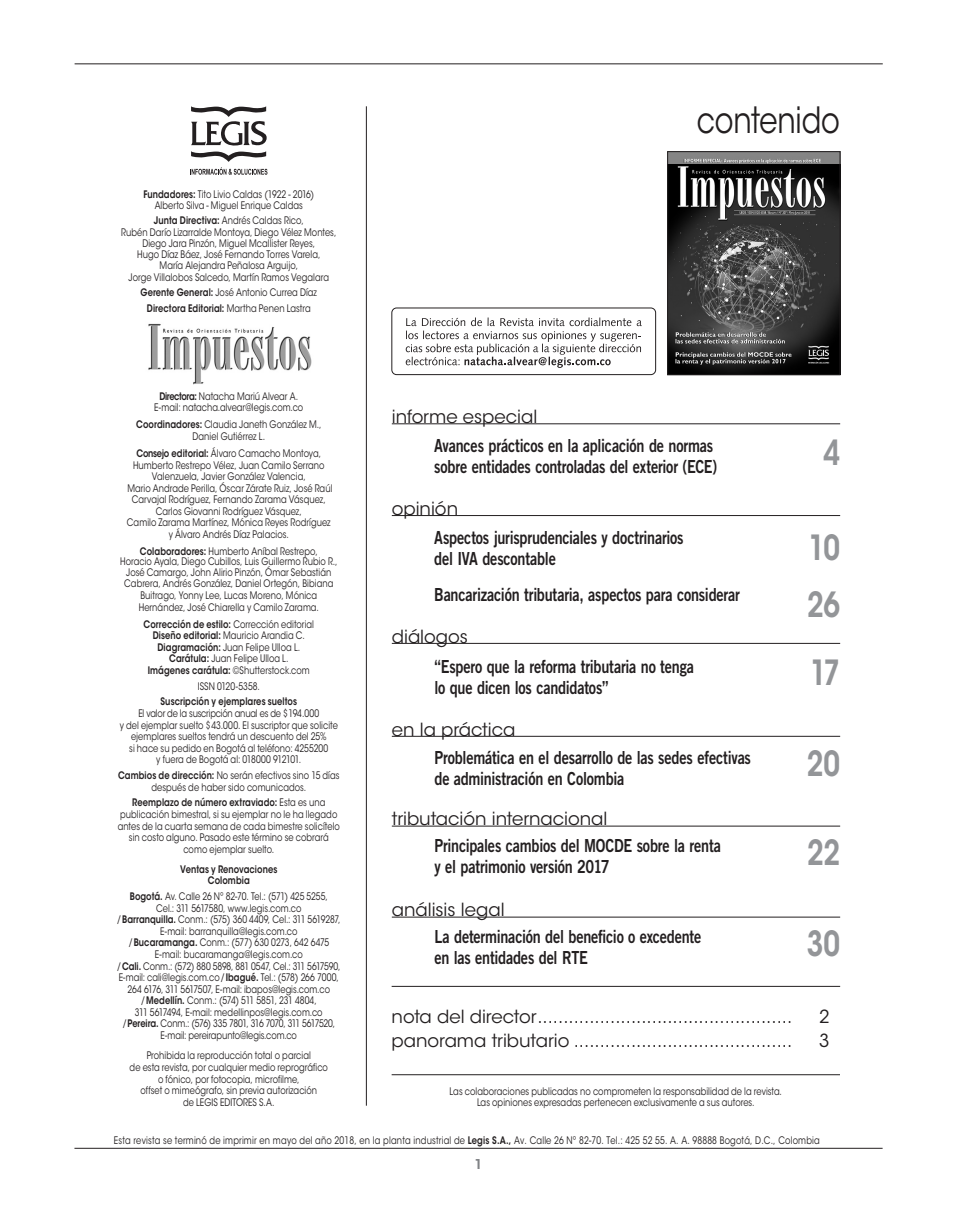
<style>
.page{position:relative;width:957px;height:1212px;background:#fff}
.page>*{position:absolute;margin:0;border:0;box-sizing:border-box;transform-origin:0 0}
.t1{font:36px "ITC Avant Garde Std";letter-spacing:-.005em;color:#231f20;scale:.8 1}
.t2{font:600 34.5px "ITC Avant Garde Std";letter-spacing:-.01em;color:#939598;scale:.8 1}
.t3{font:18px/21px "Trade Gothic LT Std Bd 2";letter-spacing:-.015em;color:#231f20;scale:.8 1}
.t4{font:18px "ITC Avant Garde Std";color:#231f20}
.t5{font:600 13.5px "ITC Avant Garde Std";color:#808285}
.t6{font:10.35px/11.6px "ITC Avant Garde Std";letter-spacing:.005em;color:#231f20;text-align:center;scale:.8 1}
.t7{font:600 10.35px/11.6px "ITC Avant Garde Std";letter-spacing:.005em;color:#231f20;text-align:center;scale:.8 1}
.s1{font-weight:600}
</style>
<div class="page">
<hr style="left:74px;top:1148px;width:808px;height:1px;background:#231f20">
<hr style="left:75px;top:64px;width:807px;height:1px;background:#231f20">
<hr style="left:366px;top:106px;width:1px;height:1000px;background:#231f20">
<img style="left:669px;top:153px;width:169px;height:220px">
<div style="left:667px;top:151px;width:173px;height:224px;border:1px solid #231f20"></div>
<img style="left:148px;top:323px;width:164px;height:61px">
<div style="left:392px;top:308px;width:264px;height:67px;border:1px solid #231f20;border-radius:5px"></div>
<svg style="left:406px;top:317px;width:236px;height:51px"></svg>
<hr style="left:392px;top:1074px;width:448px;height:1px;background:#231f20">
<hr style="left:392px;top:643px;width:448px;height:1px;background:#231f20">
<hr style="left:392px;top:736px;width:448px;height:1px;background:#231f20">
<hr style="left:392px;top:826px;width:448px;height:1px;background:#231f20">
<hr style="left:392px;top:917px;width:448px;height:1px;background:#231f20">
<hr style="left:392px;top:423px;width:448px;height:1px;background:#231f20">
<hr style="left:392px;top:515px;width:448px;height:1px;background:#231f20">
<hr style="left:392px;top:986px;width:448px;height:1px;background:#231f20">
<svg style="left:190px;top:106px;width:77px;height:69px"></svg>
<p class="t6" style="left:143px;top:188px;width:215px"><span class="s1">Fundadores:</span> Tito Livio Caldas (1922 - 2016)<br>Alberto Silva - Miguel Enrique Caldas</p>
<p class="t6" style="left:121px;top:215px;width:270px"><span class="s1">Junta Directiva:</span> Andrés Caldas Rico,<br>Rubén Darío Lizarralde Montoya, Diego Vélez Montes, Diego Jara Pinzón, Miguel Mcallister Reyes,<br>Hugo Díaz Báez, José Fernando Torres Varela,<br>María Alejandra Peñalosa Arguijo,<br>Jorge Villalobos Salcedo, Martín Ramos Vegalara</p>
<p class="t6" style="left:141px;top:285px;width:222px;line-height:15.5px"><span class="s1">Gerente General:</span> José Antonio Currea Díaz<br><span class="s1">Directora Editorial:</span> Martha Penen Lastra</p>
<h1 class="t1" style="left:697px;top:98px;width:180px">contenido</h1>
<p class="t6" style="left:154px;top:390px;width:188px"><span class="s1">Directora:</span> Natacha Mariú Alvear A.<br>E-mail: natacha.alvear@legis.com.co</p>
<p class="t6" style="left:136px;top:419px;width:233px"><span class="s1">Coordinadores:</span> Claudia Janeth González M.,<br>Daniel Gutiérrez L.</p>
<p class="t6" style="left:127px;top:448px;width:258px"><span class="s1">Consejo editorial:</span> Álvaro Camacho Montoya, Humberto Restrepo Vélez, Juan Camilo Serrano Valenzuela, Javier González Valencia,<br>Mario Andrade Perilla, Óscar Zárate Ruiz, José Raúl Carvajal Rodríguez, Fernando Zarama Vásquez, Carlos Giovanni Rodríguez Vásquez,<br>Camilo Zarama Martínez, Mónica Reyes Rodríguez y Álvaro Andrés Díaz Palacios.</p>
<p class="t6" style="left:120px;top:546px;width:273px;line-height:10.4px"><span class="s1">Colaboradores:</span> Humberto Aníbal Restrepo,<br>Horacio Ayala, Diego Cubillos, Luis Guillermo Rubio R.,<br>José Camargo, John Alirio Pinzón, Ómar Sebastián</p>
<p class="t6" style="left:124px;top:578px;width:263px">Cabrera, Andrés González, Daniel Ortegón, Bibiana<br>Buitrago, Yonny Lee, Lucas Moreno, Mónica<br>Hernández, José Chiarella y Camilo Zarama.</p>
<p class="t6" style="left:144px;top:618px;width:215px"><span class="s1">Corrección de estilo:</span> Corrección editorial <span class="s1">Diseño editorial:</span> Mauricio Arandia C.<br><span class="s1">Diagramación:</span> Juan Felipe Ulloa L.<br><span class="s1">Carátula:</span> Juan Felipe Ulloa L.<br><span class="s1">Imágenes carátula:</span> ©Shutterstock.com</p>
<p class="t6" style="left:198px;top:680px;width:79px">ISSN 0120-5358.</p>
<p class="t7" style="left:161px;top:696px;width:172px">Suscripción y ejemplares sueltos</p>
<p class="t6" style="left:120px;top:708px;width:274px">El valor de la suscripción anual es de $194.000<br>y del ejemplar suelto $43.000. El suscriptor que solicite ejemplares sueltos tendrá un descuento del 25%<br>si hace su pedido en Bogotá al teléfono: 4255200<br>y fuera de Bogotá al: 018000 912101.</p>
<p class="t6" style="left:118px;top:770px;width:278px"><span class="s1">Cambios de dirección:</span> No serán efectivos sino 15 días después de haber sido comunicados.</p>
<p class="t6" style="left:118px;top:797px;width:279px"><span class="s1">Reemplazo de número extraviado:</span> Esta es una publicación bimestral, si su ejemplar no le ha llegado antes de la cuarta semana de cada bimestre solicítelo sin costo alguno. Pasado este término se cobrará como ejemplar suelto.</p>
<p class="t7" style="left:180px;top:863px;width:123px">Ventas y Renovaciones<br>Colombia</p>
<p class="t6" style="left:117px;top:891px;width:281px"><span class="s1">Bogotá.</span> Av. Calle 26 Nº 82-70. Tel.: (571) 425 5255,<br>Cel.: 311 5617580, www.legis.com.co<br>/<span class="s1">Barranquilla.</span> Conm.: (575) 360 4409, Cel.: 311 5619287, E-mail: barranquilla@legis.com.co<br>/<span class="s1">Bucaramanga.</span> Conm.: (577) 630 0273, 642 6475<br>E-mail: bucaramanga@legis.com.co<br>/<span class="s1">Cali.</span> Conm.: (572) 880 5898, 881 0547, Cel.: 311 5617590, E-mail: cali@legis.com.co/<span class="s1">Ibagué.</span> Tel.: (578) 266 7000, 264 6176, 311 5617507, E-mail: ibapos@legis.com.co /<span class="s1">Medellín.</span> Conm.: (574) 511 5851, 231 4804,<br>311 5617494, E-mail: medellinpos@legis.com.co /<span class="s1">Pereira.</span> Conm.: (576) 335 7801, 316 7070, 311 5617520, E-mail: pereirapunto@legis.com.co</p>
<p class="t6" style="left:130px;top:1050px;width:249px">Prohibida la reproducción total o parcial<br>de esta revista, por cualquier medio reprográfico o fónico, por fotocopia, microfilme,<br>offset o mimeógrafo, sin previa autorización<br>de LEGIS EDITORES S.A.</p>
<p class="t6" style="left:114px;top:1134px;width:884px">Esta revista se terminó de imprimir en mayo del año 2018, en la planta industrial de <span class="s1">Legis S.A.,</span> Av. Calle 26 Nº 82-70. Tel.: 425 52 55. A. A. 98888 Bogotá, D.C., Colombia</p>
<h3 class="t4" style="left:392px;top:406px;width:147px">informe especial</h3>
<h3 class="t3" style="left:434px;top:435px;width:355px">Avances prácticos en la aplicación de normas sobre entidades controladas del exterior (ECE)</h3>
<h2 class="t2" style="left:823px;top:430px;width:22px">4</h2>
<h3 class="t4" style="left:392px;top:497px;width:68px">opinión</h3>
<h3 class="t3" style="left:434px;top:527px;width:313px">Aspectos jurisprudenciales y doctrinarios del IVA descontable</h3>
<h2 class="t2" style="left:808px;top:525px;width:41px">10</h2>
<h3 class="t3" style="left:434px;top:584px;width:384px">Bancarización tributaria, aspectos para considerar</h3>
<h2 class="t2" style="left:807px;top:583px;width:43px">26</h2>
<h3 class="t4" style="left:392px;top:625px;width:77px">diálogos</h3>
<h3 class="t3" style="left:434px;top:655px;width:326px">“Espero que la reforma tributaria no tenga lo que dicen los candidatos”</h3>
<h2 class="t2" style="left:810px;top:651px;width:39px">17</h2>
<h3 class="t4" style="left:392px;top:718px;width:125px">en la práctica</h3>
<h3 class="t3" style="left:434px;top:746px;width:397px">Problemática en el desarrollo de las sedes efectivas de administración en Colombia</h3>
<h2 class="t2" style="left:806px;top:742px;width:43px">20</h2>
<h3 class="t4" style="left:392px;top:808px;width:217px">tributación internacional</h3>
<h3 class="t3" style="left:434px;top:835px;width:360px">Principales cambios del MOCDE sobre la renta y el patrimonio versión 2017</h3>
<h2 class="t2" style="left:807px;top:830px;width:43px">22</h2>
<h3 class="t4" style="left:392px;top:899px;width:114px">análisis legal</h3>
<h3 class="t3" style="left:434px;top:926px;width:335px">La determinación del beneficio o excedente en las entidades del RTE</h3>
<h2 class="t2" style="left:807px;top:921px;width:43px">30</h2>
<h3 class="t4" style="left:392px;top:1005px;width:402px">nota del director.................................................</h3>
<h3 class="t4" style="left:819px;top:1005px;width:12px">2</h3>
<h3 class="t4" style="left:392px;top:1029px;width:402px">panorama tributario ..........................................</h3>
<h3 class="t4" style="left:819px;top:1029px;width:12px">3</h3>
<p class="t6" style="left:450px;top:1086px;width:417px;line-height:10.4px">Las colaboraciones publicadas no comprometen la responsabilidad de la revista.<br>Las opiniones expresadas pertenecen exclusivamente a sus autores.</p>
<h3 class="t5" style="left:474px;top:1156px;width:10px">1</h3>
</div>
